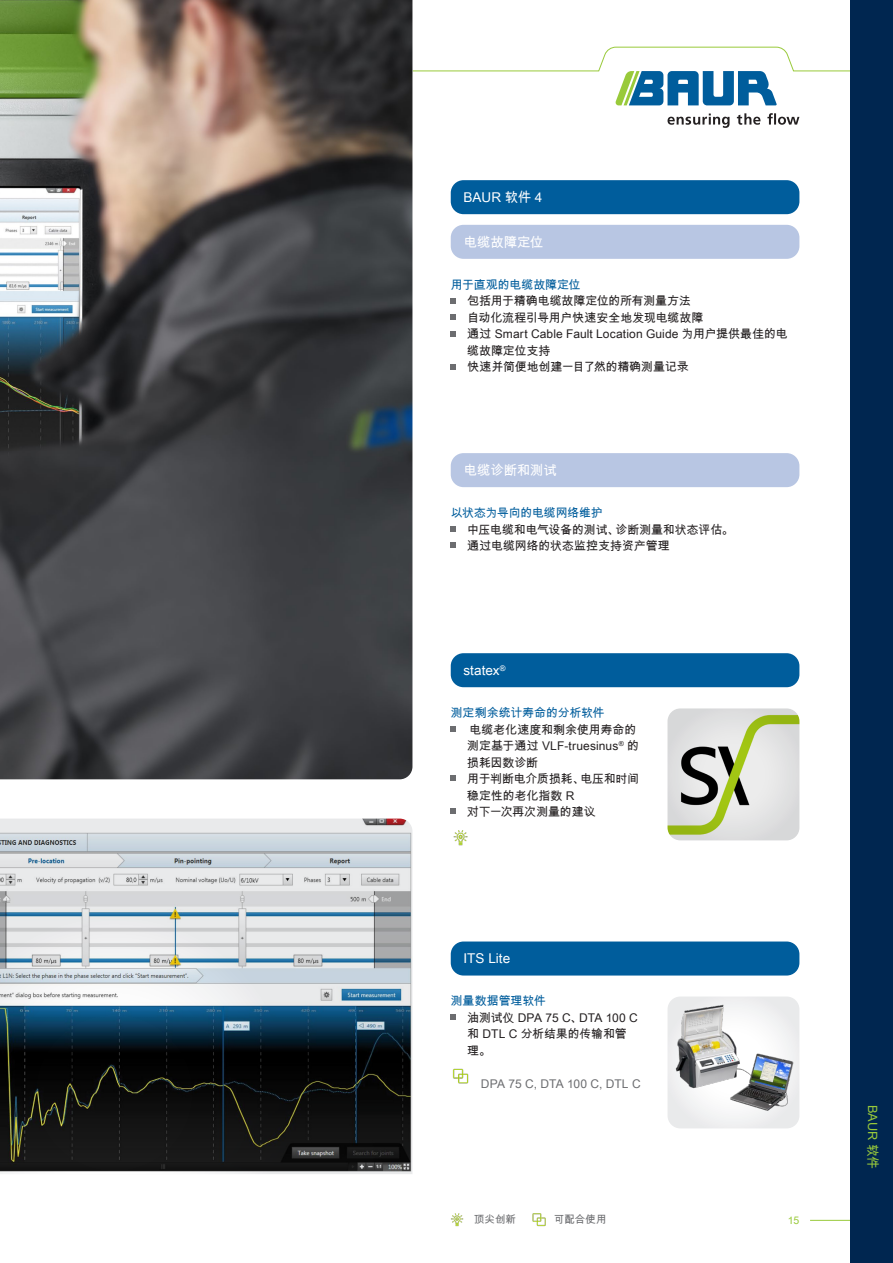
<style>
.page{position:relative;width:893px;height:1263px;background:#fff}
.page>*{position:absolute;margin:0;border:0;box-sizing:border-box;transform-origin:0 0}
.t1{font:13.5px "Arial Unicode MS";color:#fff}
.t2{font:13.5px "Arial Unicode MS";letter-spacing:-.02em;color:#fff}
.t3{font:12.75px "Arial Unicode MS";color:#99ca3b}
.t4{font:12px/16.5px "Arial Unicode MS";letter-spacing:-.01em;color:#231f20}
.t5{font:12px "Arial Unicode MS";letter-spacing:-.015em;color:#005d9c}
.t6{font:12px "Arial Unicode MS";letter-spacing:-.01em;color:#6c6d70}
.t7{font:10.5px "Arial Unicode MS";color:#6c6d70}
.t8{font:10.5px "Arial Unicode MS";color:#99ca3b}
</style>
<div class="page">
<hr style="left:810px;top:1220px;width:40px;height:1px;background:#99ca3b">
<svg style="left:667px;top:113px;width:132px;height:15px"></svg>
<svg style="left:412px;top:46px;width:438px;height:59px"></svg>
<img style="left:0;top:819px;width:412px;height:355px">
<div style="left:850px;top:0;width:43px;height:1263px;background:#002650"></div>
<svg style="left:451px;top:726px;width:5px;height:5px"></svg>
<svg style="left:451px;top:776px;width:5px;height:5px"></svg>
<svg style="left:451px;top:809px;width:5px;height:5px"></svg>
<svg style="left:451px;top:526px;width:5px;height:5px"></svg>
<svg style="left:451px;top:543px;width:5px;height:5px"></svg>
<svg style="left:451px;top:298px;width:5px;height:5px"></svg>
<svg style="left:451px;top:314px;width:5px;height:6px"></svg>
<svg style="left:451px;top:331px;width:5px;height:5px"></svg>
<svg style="left:451px;top:364px;width:5px;height:5px"></svg>
<div style="left:451px;top:653px;width:348px;height:34px;background:#005d9c;border-radius:13px"></div>
<div style="left:451px;top:941px;width:348px;height:34px;background:#005d9c;border-radius:13px"></div>
<div style="left:451px;top:180px;width:348px;height:34px;background:#005d9c;border-radius:13px"></div>
<div style="left:451px;top:453px;width:348px;height:34px;background:#b8c6e3;border-radius:13px"></div>
<div style="left:451px;top:225px;width:348px;height:34px;background:#b8c6e3;border-radius:13px"></div>
<img style="left:667px;top:708px;width:132px;height:132px">
<svg style="left:451px;top:1014px;width:5px;height:5px"></svg>
<svg style="left:668px;top:996px;width:131px;height:132px"></svg>
<img style="left:672px;top:1003px;width:127px;height:109px">
<img style="left:452px;top:1068px;width:17px;height:16px">
<img style="left:532px;top:1213px;width:14px;height:14px">
<img style="left:453px;top:830px;width:15px;height:16px">
<img style="left:451px;top:1213px;width:13px;height:14px">
<img style="left:0;top:0;width:412px;height:779px">
<p class="t1" style="left:463px;top:187px;width:80px">BAUR 软件 4</p>
<p class="t1" style="left:463px;top:232px;width:81px">电缆故障定位</p>
<p class="t5" style="left:451px;top:276px;width:131px">用于直观的电缆故障定位</p>
<p class="t4" style="left:467px;top:292px;width:225px">包括用于精确电缆故障定位的所有测量方法</p>
<p class="t4" style="left:467px;top:309px;width:238px">自动化流程引导用户快速安全地发现电缆故障</p>
<p class="t4" style="left:467px;top:325px;width:322px">通过 Smart Cable Fault Location Guide 为用户提供最佳的电缆故障定位支持</p>
<p class="t4" style="left:467px;top:358px;width:223px">快速并简便地创建一目了然的精确测量记录</p>
<p class="t2" style="left:463px;top:460px;width:95px">电缆诊断和测试</p>
<p class="t5" style="left:451px;top:504px;width:154px">以状态为导向的电缆网络维护</p>
<p class="t4" style="left:467px;top:521px;width:268px">中压电缆和电气设备的测试、诊断测量和状态评估。</p>
<p class="t4" style="left:467px;top:537px;width:204px">通过电缆网络的状态监控支持资产管理</p>
<p class="t1" style="left:463px;top:660px;width:44px">statex<sup>®</sup></p>
<p class="t5" style="left:451px;top:704px;width:155px">测定剩余统计寿命的分析软件</p>
<p class="t4" style="left:467px;top:721px;width:173px">电缆老化速度和剩余使用寿命的测定基于通过 VLF-truesinus<sup>®</sup> 的损耗因数诊断</p>
<p class="t4" style="left:467px;top:770px;width:174px">用于判断电介质损耗、电压和时间稳定性的老化指数 R</p>
<p class="t4" style="left:467px;top:803px;width:130px">对下一次再次测量的建议</p>
<p class="t1" style="left:463px;top:949px;width:48px">ITS Lite</p>
<p class="t5" style="left:451px;top:992px;width:97px">测量数据管理软件</p>
<p class="t4" style="left:467px;top:1009px;width:172px">油测试仪 DPA 75 C、DTA 100 C和 DTL C 分析结果的传输和管理。</p>
<p class="t6" style="left:481px;top:1075px;width:161px">DPA 75 C, DTA 100 C, DTL C</p>
<p class="t7" style="left:474px;top:1211px;width:43px">顶尖创新</p>
<p class="t7" style="left:554px;top:1211px;width:54px">可配合使用</p>
<p class="t8" style="left:788px;top:1212px;width:13px">15</p>
<p class="t3" style="left:882px;top:1105px;width:66px;rotate:90deg">BAUR 软件</p>
</div>
